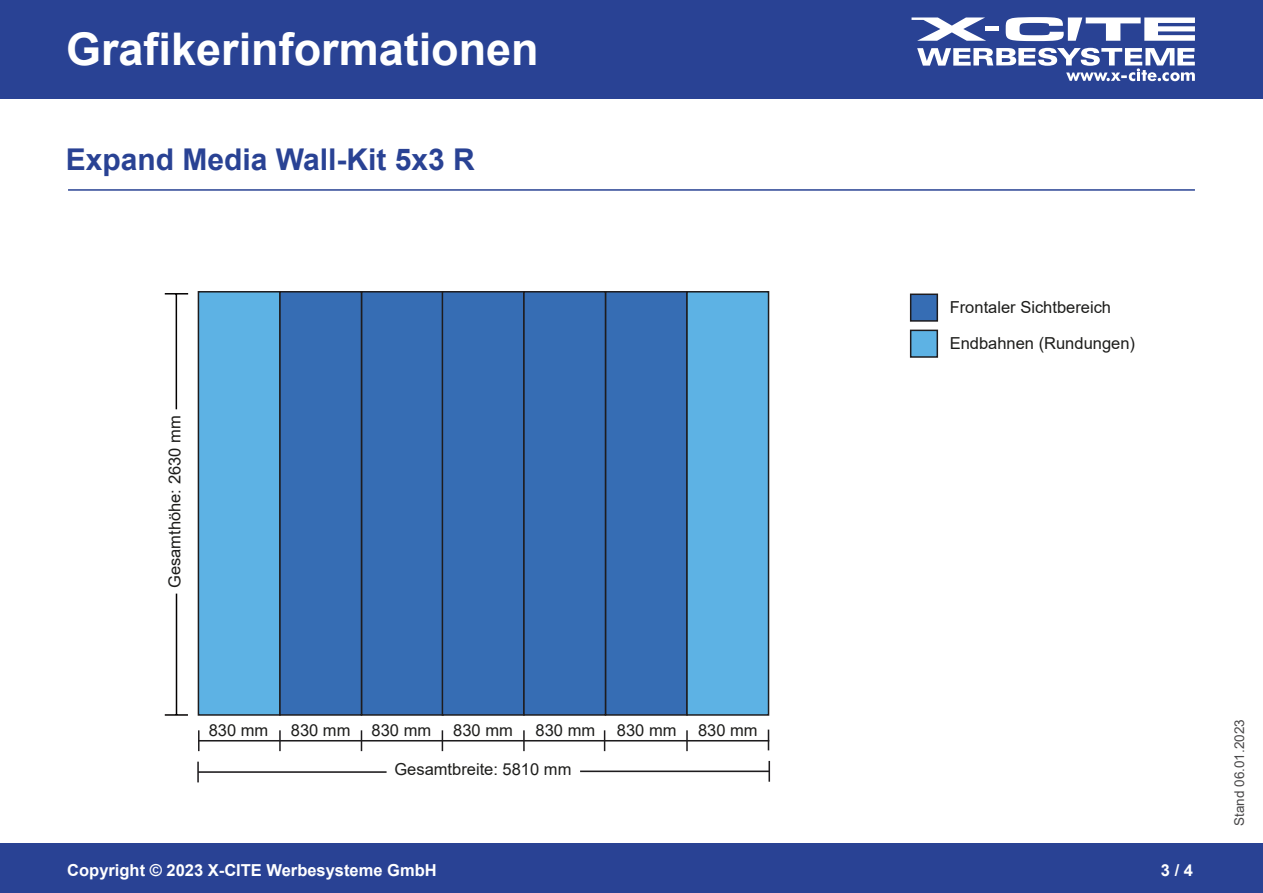
<style>
.page{position:relative;width:1263px;height:893px;background:#fff}
.page>*{position:absolute;margin:0;border:0;box-sizing:border-box;transform-origin:0 0}
.t1{font:700 45px "Arial";color:#fff}
.t2{font:700 30px "Arial";color:#294294}
.t3{font:16.5px "Arial";color:#1d1d1b}
.t4{font:700 16.5px "Arial";color:#fff}
.t5{font:13.5px "Arial";color:#484748}
</style>
<div class="page">
<div style="left:0;top:0;width:1263px;height:98px;background:#294294"></div>
<div style="left:0;top:844px;width:1263px;height:49px;background:#294294"></div>
<hr style="left:68px;top:189px;width:1127px;height:2px;background:#294294">
<hr style="left:165px;top:714px;width:23px;height:2px;background:#030000">
<hr style="left:176px;top:594px;width:1px;height:121px;background:#030000">
<hr style="left:198px;top:771px;width:189px;height:2px;background:#1e1c1e">
<hr style="left:197px;top:762px;width:2px;height:20px;background:#1e1c1e">
<hr style="left:165px;top:293px;width:23px;height:2px;background:#030000">
<hr style="left:176px;top:294px;width:1px;height:115px;background:#030000">
<hr style="left:580px;top:770px;width:189px;height:2px;background:#1e1c1e">
<hr style="left:768px;top:761px;width:2px;height:21px;background:#1e1c1e">
<div style="left:910px;top:294px;width:27px;height:27px;background:#366db4"></div>
<div style="left:910px;top:294px;width:28px;height:28px;border:2px solid #1e1c1e"></div>
<div style="left:910px;top:330px;width:27px;height:27px;background:#5db2e4"></div>
<div style="left:910px;top:330px;width:28px;height:28px;border:2px solid #1e1c1e"></div>
<hr style="left:198px;top:740px;width:571px;height:1px;background:#1e1c1e">
<hr style="left:198px;top:730px;width:2px;height:21px;background:#1e1c1e">
<svg style="left:768px;top:730px;width:1px;height:20px"></svg>
<hr style="left:686px;top:730px;width:2px;height:21px;background:#1e1c1e">
<svg style="left:604px;top:730px;width:1px;height:21px"></svg>
<hr style="left:523px;top:730px;width:2px;height:21px;background:#1e1c1e">
<svg style="left:442px;top:730px;width:1px;height:21px"></svg>
<svg style="left:361px;top:730px;width:1px;height:21px"></svg>
<hr style="left:279px;top:730px;width:2px;height:21px;background:#1e1c1e">
<div style="left:361px;top:291px;width:83px;height:425px;background:#366db4"></div>
<div style="left:198px;top:291px;width:83px;height:425px;background:#5db2e4;border:2px solid #1e1c1e"></div>
<div style="left:279px;top:291px;width:83px;height:425px;background:#366db4;border:2px solid #1e1c1e"></div>
<div style="left:605px;top:291px;width:83px;height:425px;background:#366db4"></div>
<div style="left:686px;top:291px;width:83px;height:425px;background:#5db2e4;border:2px solid #1e1c1e"></div>
<div style="left:442px;top:291px;width:83px;height:425px;background:#366db4;border:2px solid #1e1c1e"></div>
<div style="left:523px;top:291px;width:83px;height:425px;background:#366db4;border:2px solid #1e1c1e"></div>
<hr style="left:985px;top:27px;width:14px;height:4px;background:#fff">
<svg style="left:1006px;top:17px;width:189px;height:24px"></svg>
<svg style="left:911px;top:17px;width:75px;height:24px"></svg>
<svg style="left:917px;top:48px;width:278px;height:33px"></svg>
<h1 class="t1" style="left:66px;top:18px;width:474px">Grafikerinformationen</h1>
<h2 class="t2" style="left:66px;top:138px;width:410px">Expand Media Wall-Kit 5x3 R</h2>
<p class="t3" style="left:163px;top:588px;width:174px;rotate:-90deg">Gesamthöhe: 2630 mm</p>
<p class="t3" style="left:209px;top:719px;width:61px">830 mm</p>
<p class="t3" style="left:291px;top:719px;width:61px">830 mm</p>
<p class="t3" style="left:372px;top:719px;width:61px">830 mm</p>
<p class="t3" style="left:453px;top:719px;width:61px">830 mm</p>
<p class="t3" style="left:536px;top:719px;width:61px">830 mm</p>
<p class="t3" style="left:617px;top:719px;width:61px">830 mm</p>
<p class="t3" style="left:698px;top:719px;width:61px">830 mm</p>
<p class="t3" style="left:394px;top:758px;width:178px">Gesamtbreite: 5810 mm</p>
<p class="t4" style="left:67px;top:858px;width:371px">Copyright © 2023 X-CITE Werbesysteme GmbH</p>
<p class="t3" style="left:950px;top:295px;width:163px">Frontaler Sichtbereich</p>
<p class="t3" style="left:950px;top:332px;width:187px">Endbahnen (Rundungen)</p>
<p class="t4" style="left:1161px;top:858px;width:34px">3 / 4</p>
<p class="t5" style="left:1230px;top:826px;width:108px;rotate:-90deg">Stand 06.01.2023</p>
</div>
